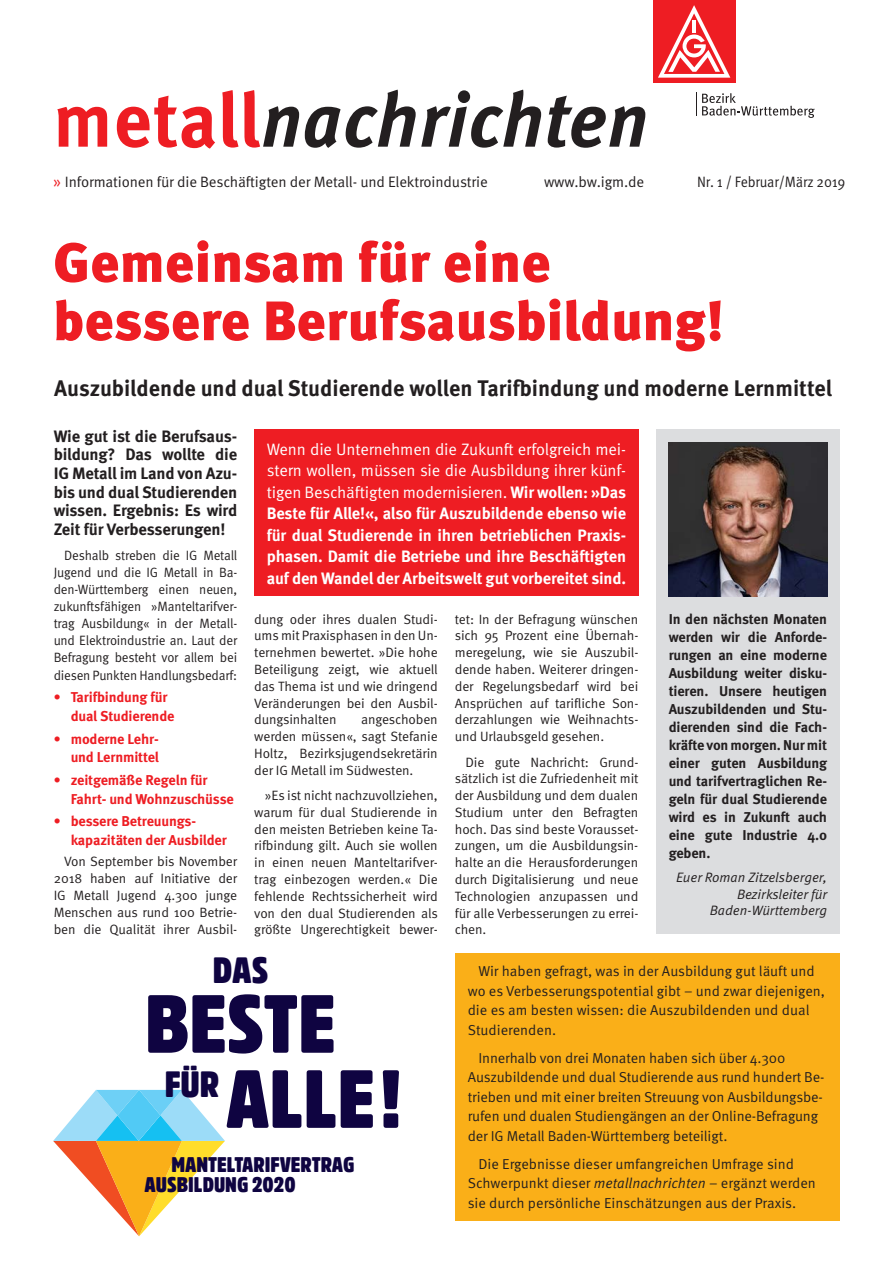
<style>
.page{position:relative;width:893px;height:1263px;background:#fff}
.page>*{position:absolute;margin:0;border:0;box-sizing:border-box;transform-origin:0 0}
.t1{font:900 81.3px "Amsi Pro Cond";color:#0f0441}
.t2{font:italic 700 76.5px "Meta Pro";letter-spacing:.01em;color:#231f20}
.t3{font:900 55.5px/58.3px "Meta Pro";color:#ee1d23}
.t4{font:900 36.45px "Amsi Pro Cond";color:#0f0441}
.t5{font:700 22.5px "Meta OT";color:#231f20}
.t6{font:900 21.15px/20.5px "Amsi Pro Cond";color:#0f0441}
.t7{font:700 16.5px/21.5px "Meta Pro";letter-spacing:-.01em;color:#fff;text-align:justify}
.t8{font:700 16.5px/18.6px "Meta Pro";letter-spacing:-.01em;color:#231f20;text-align:justify}
.t9{font:15px "Meta Pro";letter-spacing:-.01em;color:#231f20}
.t10{font:15px "Meta Pro";letter-spacing:-.01em;color:#231f20;scale:.92 1}
.t11{font:14.4px/19.5px "Meta Pro";letter-spacing:-.01em;color:#231f20}
.t12{font:700 14.25px/18px "Meta Pro";letter-spacing:-.01em;color:#231f20;text-align:justify}
.t13{font:700 14.25px/18.6px "Meta Pro";letter-spacing:-.01em;color:#ee1d23}
.t14{font:italic 13.65px/16.6px "Meta Pro";letter-spacing:-.005em;color:#231f20;text-align:right}
.t15{font:13.5px/16.8px "Meta Pro";letter-spacing:-.01em;color:#231f20;text-align:justify}
.t16{font:13.5px/17.1px "Meta Pro";letter-spacing:-.01em;color:#231f20;text-align:justify;scale:.96 1}
.t17{font:italic 13.5px "Meta Pro";letter-spacing:-.005em;color:#231f20}
.s1{font-style:normal;color:#ee1d23}
.s2{font-size:16.5px;color:#ee1d23}
.s3{font-weight:400}
.s4{font-size:13.65px}
.s5{font-style:italic}
</style>
<div class="page">
<div style="left:653px;top:0;width:82px;height:13px;background:#ee1d23"></div>
<div style="left:653px;top:1px;width:82px;height:82px;background:#ee1d23"></div>
<svg style="left:658px;top:5px;width:72px;height:73px"></svg>
<svg style="left:696px;top:92px;width:119px;height:26px"></svg>
<svg style="left:53px;top:1090px;width:172px;height:146px"></svg>
<div style="left:254px;top:429px;width:385px;height:167px;background:#ee1d23"></div>
<div style="left:656px;top:429px;width:184px;height:505px;background:#dcdddf"></div>
<img style="left:669px;top:442px;width:158px;height:154px">
<div style="left:455px;top:952px;width:385px;height:268px;background:#faaf18"></div>
<h2 class="t2" style="left:53px;top:73px;width:597px"><span class="s1">metall</span>nachrichten</h2>
<p class="t9" style="left:53px;top:172px;width:436px"><span class="s2">»</span> Informationen für die Beschäftigten der Metall- und Elektroindustrie</p>
<p class="t9" style="left:544px;top:172px;width:102px">www.bw.igm.de</p>
<p class="t10" style="left:697px;top:173px;width:163px">Nr. 1 / Februar/März 2019</p>
<h3 class="t3" style="left:53px;top:235px;width:673px">Gemeinsam für eine bessere Berufsausbildung!</h3>
<h3 class="t5" style="left:54px;top:374px;width:779px">Auszubildende und dual Studierende wollen Tarifbindung und moderne Lernmittel</h3>
<p class="t8" style="left:54px;top:427px;width:185px">Wie gut ist die Berufsaus&shy;bildung? Das wollte die IG Metall im Land von Azu&shy;bis und dual Studierenden wissen. Ergebnis: Es wird Zeit für Verbesserungen!</p>
<p class="t16" style="left:54px;top:547px;width:193px;text-indent:11px">Deshalb streben die IG Metall Jugend und die IG Metall in Ba&shy;den-Württemberg einen neuen, zukunftsfähigen »Manteltarifver&shy;trag Ausbildung« in der Metall&shy;und Elektroindustrie an. Laut der Befragung besteht vor allem bei diesen Punkten Handlungsbedarf:</p>
<p class="t13" style="left:71px;top:688px;width:105px;text-indent:-17px">• Tarifbindung für dual Studierende</p>
<p class="t13" style="left:54px;top:729px;width:107px;text-align:right">• moderne Lehr&shy;und Lernmittel</p>
<p class="t13" style="left:71px;top:771px;width:165px;text-indent:-17px">• zeitgemäße Regeln für<br>Fahrt- und Wohnzuschüsse</p>
<p class="t13" style="left:71px;top:812px;width:158px;text-indent:-17px">• bessere Betreuungs&shy;kapazitäten der Ausbilder</p>
<p class="t15" style="left:54px;top:853px;width:185px;text-indent:11px">Von September bis November 2018 haben auf Initiative der IG Metall Jugend 4.300 junge Menschen aus rund 100 Betrie&shy;ben die Qualität ihrer Ausbil-</p>
<p class="t7" style="left:267px;top:438px;width:361px"><span class="s3">Wenn die Unternehmen die Zukunft erfolgreich mei&shy;stern wollen, müssen sie die Ausbildung ihrer künf&shy;tigen Beschäftigten modernisieren.</span> Wir wollen: »Das Beste für Alle!«, also für Auszubildende ebenso wie für dual Studierende in ihren betrieblichen Praxis&shy;phasen. Damit die Betriebe und ihre Beschäftigten auf den Wandel der Arbeitswelt gut vorbereitet sind.</p>
<p class="t15" style="left:254px;top:611px;width:185px">dung oder ihres dualen Studi&shy;ums mit Praxisphasen in den Un&shy;ternehmen bewertet. »Die hohe Beteiligung zeigt, wie aktuell das Thema ist und wie dringend Veränderungen bei den Ausbil&shy;dungsinhalten</p>
<p class="t15" style="left:254px;top:711px;width:185px;text-indent:107px">angeschoben werden müssen«, sagt Stefanie Holtz, Bezirksjugendsekretärin der IG Metall im Südwesten.</p>
<p class="t15" style="left:254px;top:787px;width:185px;text-indent:11px">»Es ist nicht nachzuvollziehen, warum für dual Studierende in den meisten Betrieben keine Ta&shy;rifbindung gilt. Auch sie wollen in einen neuen Manteltarifver&shy;trag einbezogen werden.« Die fehlende Rechtssicherheit wird von den dual Studierenden als größte Ungerechtigkeit bewer-</p>
<p class="t15" style="left:455px;top:611px;width:185px">tet: In der Befragung wünschen sich 95 Prozent eine Übernah&shy;meregelung, wie sie Auszubil&shy;dende haben. Weiterer dringen&shy;der Regelungsbedarf wird bei Ansprüchen auf tarifliche Son&shy;derzahlungen wie Weihnachts&shy;und Urlaubsgeld gesehen.</p>
<p class="t15" style="left:455px;top:754px;width:185px;text-indent:11px">Die gute Nachricht: Grund&shy;sätzlich ist die Zufriedenheit mit der Ausbildung und dem dualen Studium unter den Befragten hoch. Das sind beste Vorausset&shy;zungen, um die Ausbildungsin&shy;halte an die Herausforderungen durch Digitalisierung und neue Technologien anzupassen und für alle Verbesserungen zu errei&shy;chen.</p>
<p class="t12" style="left:669px;top:610px;width:160px">In den nächsten Monaten werden wir die Anforde&shy;rungen an eine moderne Ausbildung weiter disku&shy;tieren. Unsere heutigen Auszubildenden und Stu&shy;dierenden sind die Fach&shy;kräfte von morgen. Nur mit einer guten Ausbildung und tarifvertraglichen Re&shy;geln für dual Studierende wird es in Zukunft auch eine gute Industrie 4.0 geben.</p>
<p class="t14" style="left:676px;top:870px;width:153px">Euer Roman Zitzelsberger,<br>Bezirksleiter für</p>
<p class="t17" style="left:710px;top:903px;width:119px"><span class="s4">Baden-</span>Württemberg</p>
<h3 class="t4" style="left:213px;top:945px;width:57px">DAS</h3>
<h1 class="t1" style="left:145px;top:968px;width:192px">BESTE</h1>
<h3 class="t4" style="left:165px;top:1058px;width:56px">FÜR</h3>
<h1 class="t1" style="left:226px;top:1043px;width:178px">ALLE!</h1>
<h3 class="t6" style="left:145px;top:1153px;width:211px;text-indent:27px">MANTELTARIFVERTRAG<br>AUSBILDUNG 2020</h3>
<p class="t11" style="left:468px;top:962px;width:359px;text-indent:11px">Wir haben gefragt, was in der Ausbildung gut läuft und wo es Verbesserungspotential gibt – und zwar diejenigen, die es am besten wissen: die Auszubildenden und dual Studierenden.</p>
<p class="t11" style="left:468px;top:1048px;width:358px;text-indent:11px">Innerhalb von drei Monaten haben sich über 4.300<br>Auszubildende und dual Studierende aus rund hundert Be&shy;trieben und mit einer breiten Streuung von Ausbildungsbe&shy;rufen und dualen Studiengängen an der Online-Befragung der IG Metall Baden-Württemberg beteiligt.</p>
<p class="t11" style="left:468px;top:1154px;width:350px;text-indent:11px">Die Ergebnisse dieser umfangreichen Umfrage sind<br>Schwerpunkt dieser <span class="s5">metallnachrichten</span> – ergänzt werden sie durch persönliche Einschätzungen aus der Praxis.</p>
</div>
